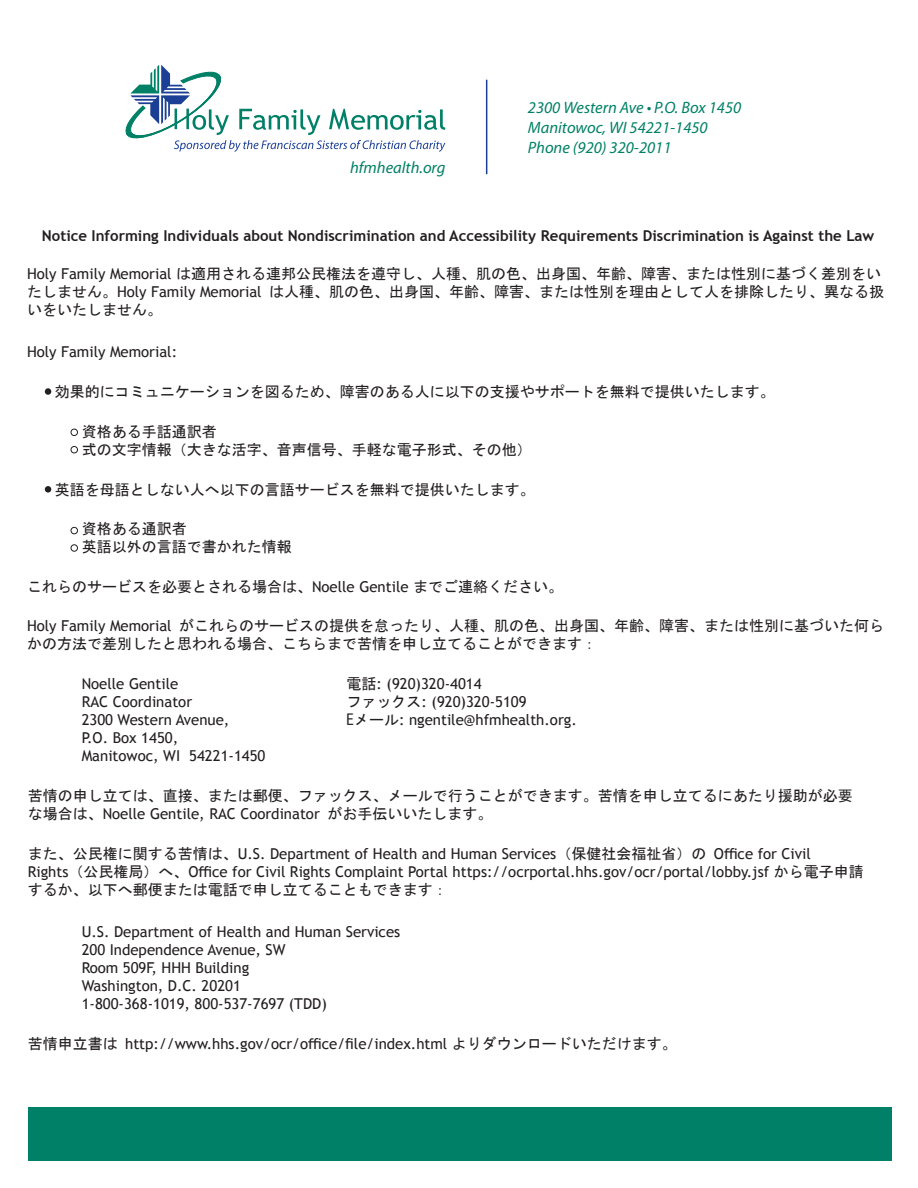
<style>
.page{position:relative;width:918px;height:1188px;background:#fff}
.page>*{position:absolute;margin:0;border:0;box-sizing:border-box;transform-origin:0 0}
.t1{font:italic 16.5px "Myriad Pro";color:#008066}
.t2{font:15px/18px "Trebuchet MS";color:#231f20}
.t3{font:15px/18px "MS Gothic";color:#231f20}
.t4{font:700 15px "Trebuchet MS";color:#231f20}
.s1{font-family:"Trebuchet MS"}
.s2{font-family:"MS Gothic"}
</style>
<div class="page">
<div style="left:28px;top:1107px;width:864px;height:54px;background:#008066"></div>
<hr style="left:486px;top:80px;width:1px;height:94px;background:#1b3f94">
<svg style="left:125px;top:65px;width:320px;height:87px"></svg>
<div style="left:45px;top:388px;width:6px;height:7px;background:#231f20;border-radius:50%"></div>
<div style="left:71px;top:429px;width:7px;height:7px;border:1px solid #231f20;border-radius:50%"></div>
<div style="left:71px;top:527px;width:7px;height:7px;border:1px solid #231f20;border-radius:50%"></div>
<div style="left:71px;top:446px;width:7px;height:7px;border:1px solid #231f20;border-radius:50%"></div>
<div style="left:71px;top:544px;width:7px;height:8px;border:1px solid #231f20;border-radius:50%"></div>
<div style="left:45px;top:486px;width:6px;height:7px;background:#231f20;border-radius:50%"></div>
<p class="t1" style="left:350px;top:157px;width:97px">hfmhealth.org</p>
<p class="t1" style="left:528px;top:98px;width:215px">2300 Western Ave • P.O. Box 1450</p>
<p class="t1" style="left:528px;top:117px;width:181px">Manitowoc, WI 54221-1450</p>
<p class="t1" style="left:528px;top:137px;width:145px">Phone (920) 320-2011</p>
<p class="t4" style="left:42px;top:226px;width:834px">Notice Informing Individuals about Nondiscrimination and Accessibility Requirements Discrimination is Against the Law</p>
<p class="t3" style="left:27px;top:265px;width:859px"><span class="s1">Holy Family Memorial</span> は適用される連邦公民権法を遵守し、人種、肌の色、出身国、年齢、障害、または性別に基づく差別をいたしません。<span class="s1">Holy Family Memorial</span> は人種、肌の色、出身国、年齢、障害、または性別を理由として人を排除したり、異なる扱いをいたしません。</p>
<p class="t2" style="left:27px;top:342px;width:152px">Holy Family Memorial:</p>
<p class="t3" style="left:55px;top:382px;width:721px">効果的にコミュニケーションを図るため、障害のある人に以下の支援やサポートを無料で提供いたします。</p>
<p class="t3" style="left:82px;top:422px;width:137px">資格ある手話通訳者</p>
<p class="t3" style="left:82px;top:440px;width:451px">式の文字情報（大きな活字、音声信号、手軽な電子形式、その他）</p>
<p class="t3" style="left:55px;top:480px;width:481px">英語を母語としない人へ以下の言語サービスを無料で提供いたします。</p>
<p class="t3" style="left:82px;top:520px;width:107px">資格ある通訳者</p>
<p class="t3" style="left:82px;top:538px;width:212px">英語以外の言語で書かれた情報</p>
<p class="t3" style="left:27px;top:577px;width:538px">これらのサービスを必要とされる場合は、<span class="s1">Noelle Gentile</span> までご連絡ください。</p>
<p class="t3" style="left:27px;top:617px;width:859px"><span class="s1">Holy Family Memorial</span> がこれらのサービスの提供を怠ったり、人種、肌の色、出身国、年齢、障害、または性別に基づいた何らかの方法で差別したと思われる場合、こちらまで苦情を申し立てることができます：</p>
<p class="t2" style="left:82px;top:675px;width:98px">Noelle Gentile</p>
<p class="t2" style="left:82px;top:693px;width:112px">RAC Coordinator</p>
<p class="t2" style="left:82px;top:711px;width:149px">2300 Western Avenue,</p>
<p class="t2" style="left:82px;top:729px;width:98px">P.O. Box 1450,</p>
<p class="t2" style="left:82px;top:747px;width:185px">Manitowoc, WI 54221-1450</p>
<p class="t2" style="left:346px;top:675px;width:137px"><span class="s2">電話</span>: (920)320-4014</p>
<p class="t2" style="left:346px;top:693px;width:182px"><span class="s2">ファックス</span>: (920)320-5109</p>
<p class="t2" style="left:346px;top:711px;width:232px"><span class="s2">Eメール</span>: ngentile@hfmhealth.org.</p>
<p class="t3" style="left:28px;top:787px;width:826px">苦情の申し立ては、直接、または郵便、ファックス、メールで行うことができます。苦情を申し立てるにあたり援助が必要な場合は、<span class="s1">Noelle Gentile, RAC Coordinator</span> がお手伝いいたします。</p>
<p class="t2" style="left:28px;top:844px;width:838px"><span class="s2">また、公民権に関する苦情は、</span>U.S. Department of Health and Human Services<span class="s2">（保健社会福祉省）の</span> Office for Civil<br>Rights<span class="s2">（公民権局）へ、</span>Office for Civil Rights Complaint Portal https://ocrportal.hhs.gov/ocr/portal/lobby.jsf <span class="s2">から電子申請するか、以下へ郵便または電話で申し立てることもできます：</span></p>
<p class="t2" style="left:82px;top:922px;width:320px">U.S. Department of Health and Human Services</p>
<p class="t2" style="left:82px;top:940px;width:205px">200 Independence Avenue, SW</p>
<p class="t2" style="left:82px;top:958px;width:169px">Room 509F, HHH Building</p>
<p class="t2" style="left:82px;top:976px;width:161px">Washington, D.C. 20201</p>
<p class="t2" style="left:82px;top:994px;width:247px">1-800-368-1019, 800-537-7697 (TDD)</p>
<p class="t2" style="left:28px;top:1034px;width:651px"><span class="s2">苦情申立書は</span> http://www.hhs.gov/ocr/office/file/index.html <span class="s2">よりダウンロードいただけます。</span></p>
</div>
